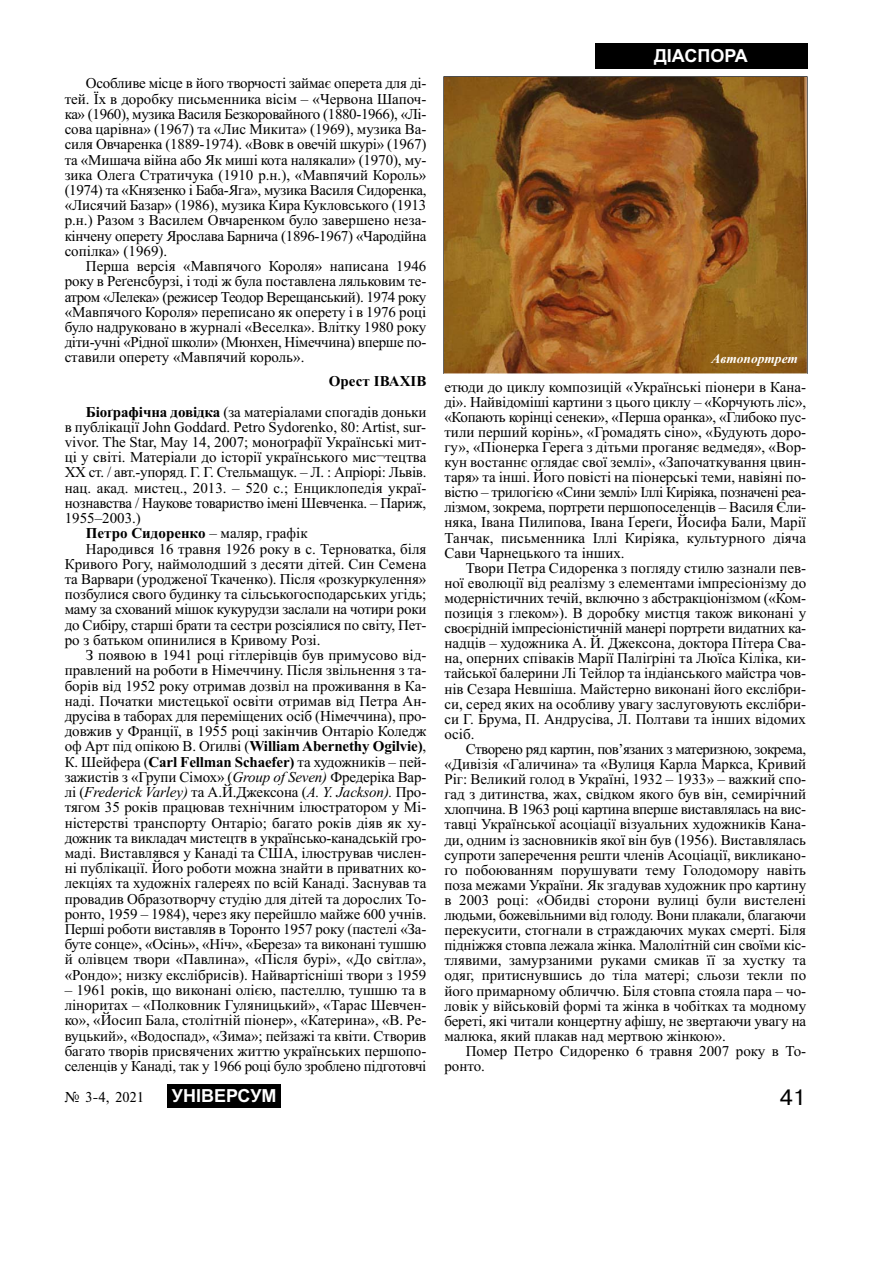
<style>
.page{position:relative;width:893px;height:1263px;background:#fff}
.page>*{position:absolute;margin:0;border:0;box-sizing:border-box;transform-origin:0 0}
.t1{font:21px "Ukr";color:#000}
.t2{font:700 18px "Arial";color:#fff}
.t3{font:15px/15.1px "Times New Roman";color:#000;text-align:justify}
.t4{font:700 15px/30.5px "Times New Roman";color:#000;text-align:right}
.t5{font:15px "Times New Roman";letter-spacing:-.02em;color:#000}
.t6{font:italic 15px "Times New Roman";letter-spacing:-.005em;color:#000}
.t7{font:15px "Times";color:#000}
.t8{font:italic 700 13.5px "Times New Roman";color:#fff}
.s1{font-weight:400}
.s2{font-weight:700}
.s3{font-style:italic}
.s4{font-style:normal}
</style>
<div class="page">
<div style="left:167px;top:1084px;width:114px;height:24px;background:#000"></div>
<div style="left:594px;top:43px;width:213px;height:26px;background:#000"></div>
<img style="left:444px;top:77px;width:362px;height:296px">
<p class="t3" style="left:65px;top:77px;width:363px;text-indent:21px">Особливе місце в його творчості займає оперета для ді&shy;тей. Їх в доробку письменника вісім – «Червона Шапоч&shy;ка» (1960), музика Василя Безкоровайного (1880-1966), «Лі&shy;сова царівна» (1967) та «Лис Микита» (1969), музика Ва&shy;силя Овчаренка (1889-1974). «Вовк в овечій шкурі» (1967) та «Мишача війна або Як миші кота налякали» (1970), му&shy;зика Олега Стратичука (1910 р.н.), «Мавпячий Король» (1974) та «Князенко і Баба-Яга», музика Василя Сидоренка, «Лисячий Базар» (1986), музика Кира Кукловського (1913 р.н.) Разом з Василем Овчаренком було завершено неза&shy;кінчену оперету Ярослава Барнича (1896-1967) «Чародійна сопілка» (1969).</p>
<p class="t3" style="left:65px;top:260px;width:363px;text-indent:21px">Перша версія «Мавпячого Короля» написана 1946 року в Реґенсбурзі, і тоді ж була поставлена ляльковим те&shy;атром «Лелека» (режисер Теодор Верещанський). 1974 року «Мавпячого Короля» переписано як оперету і в 1976 році було надруковано в журналі «Веселка». Влітку 1980 року діти-учні «Рідної школи» (Мюнхен, Німеччина) вперше по&shy;ставили оперету «Мавпячий король».</p>
<p class="t4" style="left:86px;top:368px;width:342px">Орест ІВАХІВ<br>Біоґрафічна довідка <span class="s1">(за матеріалами спогадів доньки</span></p>
<p class="t3" style="left:65px;top:421px;width:363px">в публікації John Goddard. Petro Sydorenko, 80: Artist, sur-</p>
<p class="t3" style="left:65px;top:436px;width:363px">vivor. The Star, May 14, 2007; моноґрафії Українські мит-</p>
<p class="t3" style="left:65px;top:451px;width:363px">ці у світі. Матеріали до історії українського мис¬тецтва</p>
<p class="t5" style="left:65px;top:467px;width:363px">XX ст. / авт.-упоряд. Г. Г. Стельмащук. – Л. : Апріорі: Львів.</p>
<p class="t3" style="left:65px;top:481px;width:363px">нац. акад. мистец., 2013. – 520 с.; Енциклопедія украї-</p>
<p class="t3" style="left:65px;top:497px;width:363px">нознавства / Наукове товариство імені Шевченка. – Париж,</p>
<p class="t3" style="left:65px;top:512px;width:78px">1955–2003.)</p>
<p class="t4" style="left:86px;top:520px;width:223px">Петро Сидоренко <span class="s1">– маляр, графік</span></p>
<p class="t3" style="left:86px;top:542px;width:342px">Народився 16 травня 1926 року в с. Терноватка, біля</p>
<p class="t3" style="left:65px;top:558px;width:363px">Кривого Рогу, наймолодший з десяти дітей. Син Семена</p>
<p class="t3" style="left:65px;top:573px;width:363px">та Варвари (уродженої Ткаченко). Після «розкуркулення»</p>
<p class="t3" style="left:65px;top:588px;width:363px">позбулися свого будинку та сільськогосподарських угідь;</p>
<p class="t3" style="left:65px;top:603px;width:363px">маму за схований мішок кукурудзи заслали на чотири роки</p>
<p class="t3" style="left:65px;top:618px;width:363px">до Сибіру, старші брати та сестри розсіялися по світу, Пет-</p>
<p class="t3" style="left:65px;top:634px;width:257px">ро з батьком опинилися в Кривому Розі.</p>
<p class="t3" style="left:86px;top:649px;width:342px">З появою в 1941 році гітлерівців був примусово від-</p>
<p class="t3" style="left:65px;top:664px;width:363px">правлений на роботи в Німеччину. Після звільнення з та-</p>
<p class="t3" style="left:65px;top:679px;width:363px">борів від 1952 року отримав дозвіл на проживання в Ка-</p>
<p class="t3" style="left:65px;top:695px;width:363px">наді. Початки мистецької освіти отримав від Петра Ан-</p>
<p class="t3" style="left:65px;top:710px;width:363px">друсіва в таборах для переміщених осіб (Німеччина), про-</p>
<p class="t3" style="left:65px;top:725px;width:363px">довжив у Франції, в 1955 році закінчив Онтаріо Коледж</p>
<p class="t3" style="left:65px;top:740px;width:363px">оф Арт під опікою В. Оґилві (<span class="s2">William Abernethy Ogilvie)</span>,</p>
<p class="t3" style="left:65px;top:755px;width:363px">К. Шейфера (<span class="s2">Carl Fellman Schaefer)</span> та художників – пей-</p>
<p class="t3" style="left:65px;top:771px;width:363px">зажистів з «Групи Сімох» (<span class="s3">Group of Seven)</span> Фредеріка Вар-</p>
<p class="t6" style="left:65px;top:787px;width:363px"><span class="s4">лі (</span>Frederick Varley) <span class="s4">та А.Й.Джексона (</span>A. Y. Jackson). <span class="s4">Про-</span></p>
<p class="t3" style="left:65px;top:801px;width:363px">тягом 35 років працював технічним ілюстратором у Мі-</p>
<p class="t3" style="left:65px;top:816px;width:363px">ністерстві транспорту Онтаріо; багато років діяв як ху-</p>
<p class="t3" style="left:65px;top:832px;width:363px">дожник та викладач мистецтв в українсько-канадській гро-</p>
<p class="t3" style="left:65px;top:847px;width:363px">маді. Виставлявся у Канаді та США, ілюстрував числен-</p>
<p class="t3" style="left:65px;top:862px;width:363px">ні публікації. Його роботи можна знайти в приватних ко-</p>
<p class="t3" style="left:65px;top:877px;width:363px">лекціях та художніх галереях по всій Канаді. Заснував та</p>
<p class="t3" style="left:65px;top:892px;width:363px">провадив Образотворчу студію для дітей та дорослих То-</p>
<p class="t3" style="left:65px;top:908px;width:363px">ронто, 1959 – 1984), через яку перейшло майже 600 учнів.</p>
<p class="t3" style="left:65px;top:923px;width:363px">Перші роботи виставляв в Торонто 1957 року (пастелі «За-</p>
<p class="t3" style="left:65px;top:938px;width:363px">буте сонце», «Осінь», «Ніч», «Береза» та виконані тушшю</p>
<p class="t3" style="left:65px;top:953px;width:363px">й олівцем твори «Павлина», «Після бурі», «До світла»,</p>
<p class="t3" style="left:65px;top:969px;width:363px">«Рондо»; низку екслібрисів). Найвартісніші твори з 1959</p>
<p class="t3" style="left:65px;top:984px;width:363px">– 1961 років, що виконані олією, пастеллю, тушшю та в ліноритах – «Полковник Гуляницький», «Тарас Шевчен&shy;ко», «Йосип Бала, столітній піонер», «Катерина», «В. Ре&shy;вуцький», «Водоспад», «Зима»; пейзажі та квіти. Створив багато творів присвячених життю українських першопо&shy;селенців у Канаді, так у 1966 році було зроблено підготовчі</p>
<p class="t2" style="left:654px;top:46px;width:95px">ДІАСПОРА</p>
<p class="t8" style="left:711px;top:351px;width:88px">Автопортрет</p>
<p class="t3" style="left:444px;top:380px;width:363px">етюди до циклу композицій «Українські піонери в Кана&shy;ді». Найвідоміші картини з цього циклу – «Корчують ліс», «Копають корінці сенеки», «Перша оранка», «Глибоко пус&shy;тили перший корінь», «Громадять сіно», «Будують доро&shy;гу», «Піонерка Герега з дітьми проганяє ведмедя», «Вор&shy;кун востаннє оглядає свої землі», «Започаткування цвин&shy;таря» та інші. Його повісті на піонерські теми, навіяні по&shy;вістю – трилогією «Сини землі» Іллі Киріяка, позначені реа&shy;лізмом, зокрема, портрети першопоселенців – Василя Єли&shy;няка, Івана Пилипова, Івана Ґереґи, Йосифа Бали, Марії Танчак, письменника Іллі Киріяка, культурного діяча Сави Чарнецького та інших.</p>
<p class="t3" style="left:444px;top:562px;width:363px;text-indent:21px">Твори Петра Сидоренка з погляду стилю зазнали пев&shy;ної еволюції від реалізму з елементами імпресіонізму до модерністичних течій, включно з абстракціонізмом («Ком&shy;позиція з глеком»). В доробку мистця також виконані у своєрідній імпресіоністичній манері портрети видатних ка&shy;надців – художника А. Й. Джексона, доктора Пітера Сва&shy;на, оперних співаків Марії Паліґріні та Люїса Кіліка, ки&shy;тайської балерини Лі Тейлор та індіанського майстра чов&shy;нів Сезара Невшіша. Майстерно виконані його екслібри&shy;си, серед яких на особливу увагу заслуговують екслібри&shy;си Г. Брума, П. Андрусіва, Л. Полтави та інших відомих осіб.</p>
<p class="t3" style="left:444px;top:743px;width:363px;text-indent:21px">Створено ряд картин, пов’язаних з материзною, зокрема, «Дивізія «Галичина» та «Вулиця Карла Маркса, Кривий Ріг: Великий голод в Україні, 1932 – 1933» – важкий спо&shy;гад з дитинства, жах, свідком якого був він, семирічний хлопчина. В 1963 році картина вперше виставлялась на вис&shy;тавці Української асоціації візуальних художників Кана&shy;ди, одним із засновників якої він був (1956). Виставлялась супроти заперечення решти членів Асоціації, викликано&shy;го побоюванням порушувати тему Голодомору навіть поза межами України. Як згадував художник про картину в 2003 році: «Обидві сторони вулиці були вистелені людьми, божевільними від голоду. Вони плакали, благаючи перекусити, стогнали в страждаючих муках смерті. Біля підніжжя стовпа лежала жінка. Малолітній син своїми кіс&shy;тлявими, замурзаними руками смикав її за хустку та одяг, притиснувшись до тіла матері; сльози текли по його примарному обличчю. Біля стовпа стояла пара – чо&shy;ловік у військовій формі та жінка в чобітках та модному береті, які читали концертну афішу, не звертаючи увагу на малюка, який плакав над мертвою жінкою».</p>
<p class="t3" style="left:444px;top:1045px;width:363px;text-indent:21px">Помер Петро Сидоренко 6 травня 2007 року в То - ронто.</p>
<p class="t7" style="left:64px;top:1088px;width:81px">‹ 3-4, 2021</p>
<p class="t2" style="left:172px;top:1086px;width:106px">УНІВЕРСУМ</p>
<h1 class="t1" style="left:779px;top:1086px;width:27px">41</h1>
</div>
